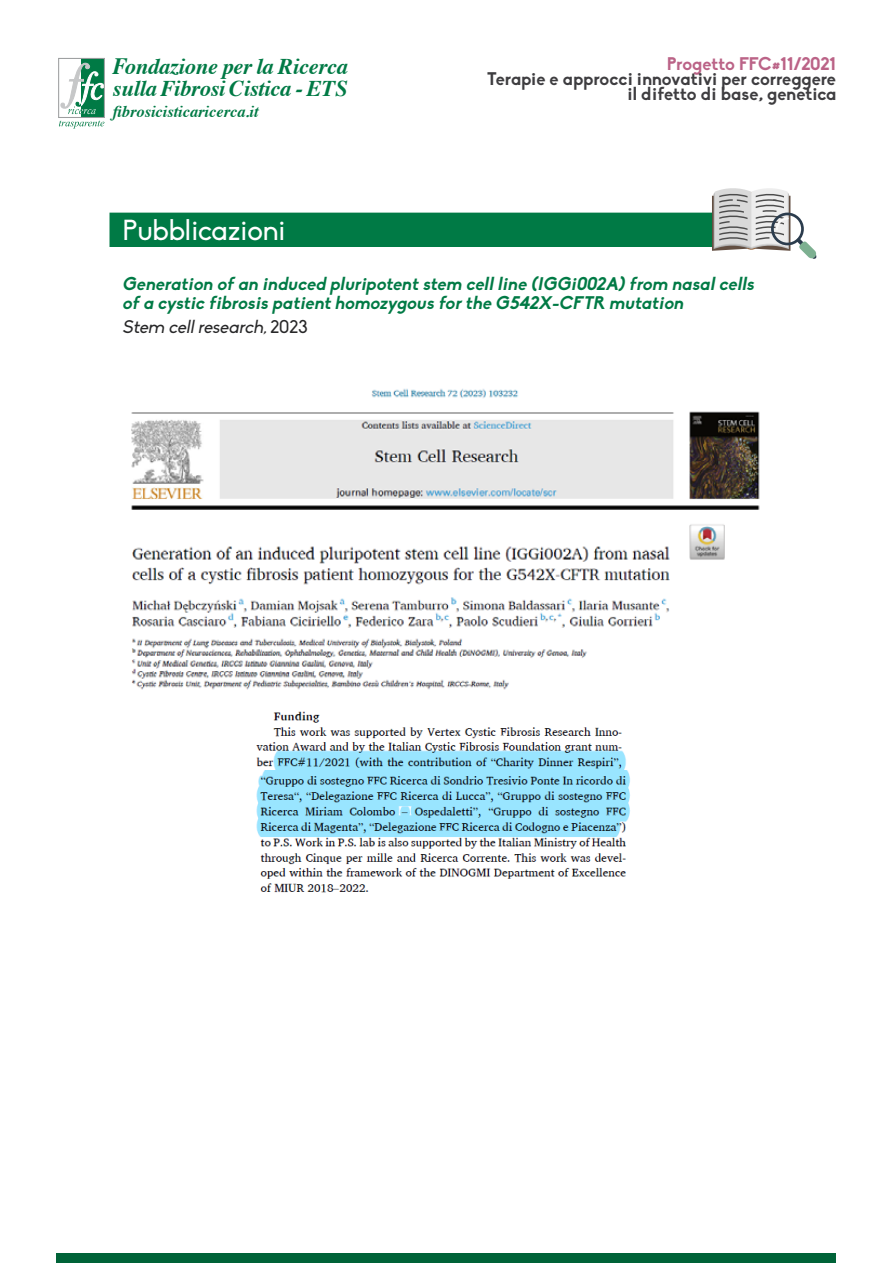
<style>
.page{position:relative;width:893px;height:1263px;background:#fff}
.page>*{position:absolute;margin:0;border:0;box-sizing:border-box;transform-origin:0 0}
.t1{font:28.5px "Biko";color:#fff}
.t2{font:italic 700 22.5px/22px "Times";letter-spacing:-.01em;color:#007a45}
.t3{font:italic 700 18px/19.5px "Biko";color:#007a45}
.t4{font:700 18px/15px "Biko";color:#3e3d40;text-align:right}
.t5{font:italic 18px "Biko";color:#282829}
.t6{font:700 18px "Biko";letter-spacing:-.01em;color:#bb6387}
.t7{font:italic 700 16.35px "Times";color:#007a45}
.s1{font-size:23.4px}
.s2{font-style:normal}
</style>
<div class="page">
<div style="left:82px;top:58px;width:22px;height:59px;background:#007a45"></div>
<div style="left:58px;top:58px;width:47px;height:60px;border:1px solid #9c9e9f"></div>
<svg style="left:60px;top:63px;width:44px;height:51px"></svg>
<svg style="left:59px;top:120px;width:45px;height:8px"></svg>
<div style="left:57px;top:1253px;width:779px;height:10px;background:#006338"></div>
<svg style="left:110px;top:188px;width:707px;height:71px"></svg>
<img style="left:131px;top:388px;width:629px;height:302px">
<img style="left:256px;top:769px;width:374px;height:124px">
<img style="left:256px;top:711px;width:370px;height:58px">
<p class="t2" style="left:113px;top:53px;width:237px"><span class="s1">F</span>ondazione per la Ricerca sulla Fibrosi Cistica - ETS</p>
<p class="t6" style="left:667px;top:53px;width:171px">Progetto FFC#11/2021</p>
<p class="t4" style="left:487px;top:72px;width:350px">Terapie e approcci innovativi per correggere il difetto di base, genetica</p>
<p class="t7" style="left:113px;top:96px;width:147px">fibrosicisticaricerca.it</p>
<h1 class="t1" style="left:123px;top:214px;width:164px">Pubblicazioni</h1>
<p class="t3" style="left:122px;top:274px;width:637px">Generation of an induced pluripotentstem cellline (IGGi002A)from nasalcells of a cystic fibrosis patienthomozygous forthe G542X-CFTR mutation</p>
<p class="t5" style="left:122px;top:317px;width:187px">Stem cellresearch,<span class="s2">2 0 2 3</span></p>
</div>
